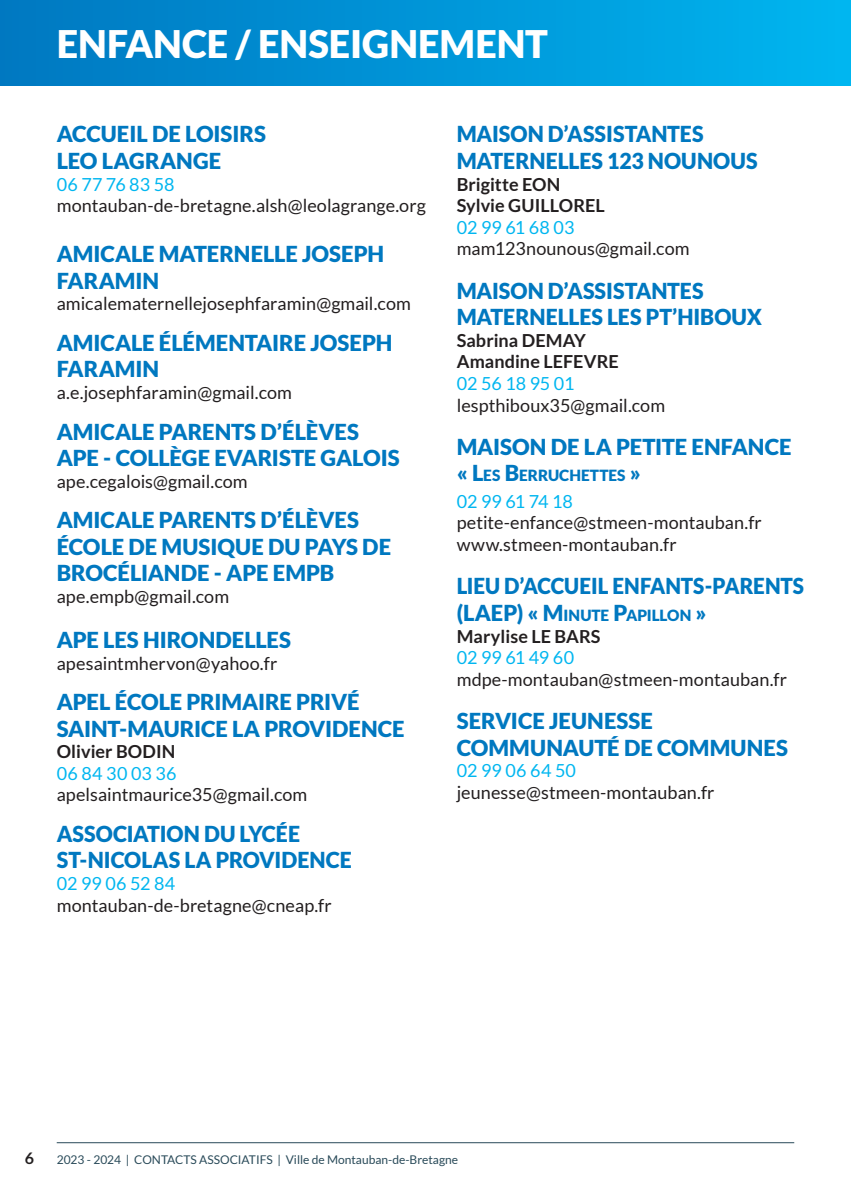
<style>
.page{position:relative;width:851px;height:1191px;background:#fff}
.page>*{position:absolute;margin:0;border:0;box-sizing:border-box;transform-origin:0 0}
.t1{font:900 38px "Lato";color:#fff}
.t2{font:900 22px/26.4px "Lato";color:#0078c0}
.t3{font:900 22px "Lato";color:#0078c0;scale:.94 1}
.t4{font:18px/21.6px "Lato";letter-spacing:.005em;color:#231f20}
.t5{font:18px "Lato";letter-spacing:.005em;color:#00b6f0}
.t6{font:700 18px/21.6px "Lato";letter-spacing:.005em;color:#231f20}
.t7{font:700 16px "Lato";color:#231f20}
.t8{font:900 15.4px "Lato";color:#0078c0}
.t9{font:12px "Lato";color:#294a59}
.s1{font-size:22px}
</style>
<div class="page">
<hr style="left:57px;top:1142px;width:737px;height:1px;background:#294a59">
<div style="left:0;top:0;width:850px;height:85px;background:linear-gradient(to right,#0077c0,#00b5ef)"></div>
<h1 class="t1" style="left:57px;top:22px;width:492px">ENFANCE / ENSEIGNEMENT</h1>
<p class="t2" style="left:57px;top:121px;width:211px">ACCUEIL DE LOISIRS<br>LEO LAGRANGE</p>
<p class="t5" style="left:57px;top:175px;width:119px">06 77 76 83 58</p>
<p class="t4" style="left:57px;top:194px;width:370px">montauban-de-bretagne.alsh@leolagrange.org</p>
<p class="t2" style="left:57px;top:240px;width:329px">AMICALE MATERNELLE JOSEPH<br>FARAMIN</p>
<p class="t4" style="left:57px;top:293px;width:355px">amicalematernellejosephfaramin@gmail.com</p>
<p class="t2" style="left:57px;top:329px;width:337px">AMICALE ÉLÉMENTAIRE JOSEPH<br>FARAMIN</p>
<p class="t4" style="left:57px;top:381px;width:237px">a.e.josephfaramin@gmail.com</p>
<p class="t2" style="left:57px;top:418px;width:344px">AMICALE PARENTS D’ÉLÈVES<br>APE - COLLÈGE EVARISTE GALOIS</p>
<p class="t4" style="left:57px;top:470px;width:192px">ape.cegalois@gmail.com</p>
<p class="t2" style="left:57px;top:506px;width:336px">AMICALE PARENTS D’ÉLÈVES<br>ÉCOLE DE MUSIQUE DU PAYS DE<br>BROCÉLIANDE - APE EMPB</p>
<p class="t4" style="left:57px;top:586px;width:174px">ape.empb@gmail.com</p>
<p class="t2" style="left:57px;top:626px;width:236px">APE LES HIRONDELLES</p>
<p class="t4" style="left:57px;top:652px;width:222px">apesaintmhervon@yahoo.fr</p>
<p class="t2" style="left:57px;top:688px;width:349px">APEL ÉCOLE PRIMAIRE PRIVÉ<br>SAINT-MAURICE LA PROVIDENCE</p>
<p class="t6" style="left:57px;top:740px;width:120px">Olivier BODIN</p>
<p class="t5" style="left:57px;top:763px;width:121px">06 84 30 03 36</p>
<p class="t4" style="left:57px;top:784px;width:252px">apelsaintmaurice35@gmail.com</p>
<p class="t2" style="left:57px;top:820px;width:296px">ASSOCIATION DU LYCÉE<br>ST-NICOLAS LA PROVIDENCE</p>
<p class="t5" style="left:57px;top:873px;width:120px">02 99 06 52 84</p>
<p class="t4" style="left:57px;top:894px;width:276px">montauban-de-bretagne@cneap.fr</p>
<p class="t2" style="left:456px;top:121px;width:302px">MAISON D’ASSISTANTES<br>MATERNELLES 123 NOUNOUS</p>
<p class="t6" style="left:456px;top:173px;width:150px">Brigitte EON<br>Sylvie GUILLOREL</p>
<p class="t5" style="left:456px;top:217px;width:119px">02 99 61 68 03</p>
<p class="t4" style="left:456px;top:238px;width:234px">mam123nounous@gmail.com</p>
<p class="t2" style="left:456px;top:277px;width:307px">MAISON D’ASSISTANTES<br>MATERNELLES LES PT’HIBOUX</p>
<p class="t6" style="left:456px;top:329px;width:164px">Sabrina DEMAY<br>Amandine LEFEVRE</p>
<p class="t5" style="left:456px;top:373px;width:119px">02 56 18 95 01</p>
<p class="t4" style="left:456px;top:394px;width:210px">lespthiboux35@gmail.com</p>
<p class="t2" style="left:456px;top:433px;width:336px">MAISON DE LA PETITE ENFANCE</p>
<p class="t8" style="left:456px;top:467px;width:186px"><span class="s1">«</span> <span class="s1">L</span>ES <span class="s1">B</span>ERRUCHETTES <span class="s1">»</span></p>
<p class="t5" style="left:456px;top:491px;width:118px">02 99 61 74 18</p>
<p class="t4" style="left:456px;top:512px;width:306px">petite-enfance@stmeen-montauban.fr www.stmeen-montauban.fr</p>
<p class="t3" style="left:456px;top:573px;width:371px">LIEU D’ACCUEIL ENFANTS-PARENTS</p>
<p class="t8" style="left:456px;top:606px;width:251px"><span class="s1">(LAEP)</span> <span class="s1">« M</span>INUTE <span class="s1">P</span>APILLON <span class="s1">»</span></p>
<p class="t6" style="left:456px;top:625px;width:145px">Marylise LE BARS</p>
<p class="t5" style="left:456px;top:647px;width:119px">02 99 61 49 60</p>
<p class="t4" style="left:456px;top:668px;width:332px">mdpe-montauban@stmeen-montauban.fr</p>
<p class="t2" style="left:456px;top:707px;width:333px">SERVICE JEUNESSE<br>COMMUNAUTÉ DE COMMUNES</p>
<p class="t5" style="left:456px;top:760px;width:121px">02 99 06 64 50</p>
<p class="t4" style="left:456px;top:781px;width:259px">jeunesse@stmeen-montauban.fr</p>
<p class="t7" style="left:25px;top:1149px;width:11px">6</p>
<p class="t9" style="left:57px;top:1153px;width:403px">2023 - 2024 | CONTACTS ASSOCIATIFS | Ville de Montauban-de-Bretagne</p>
</div>
